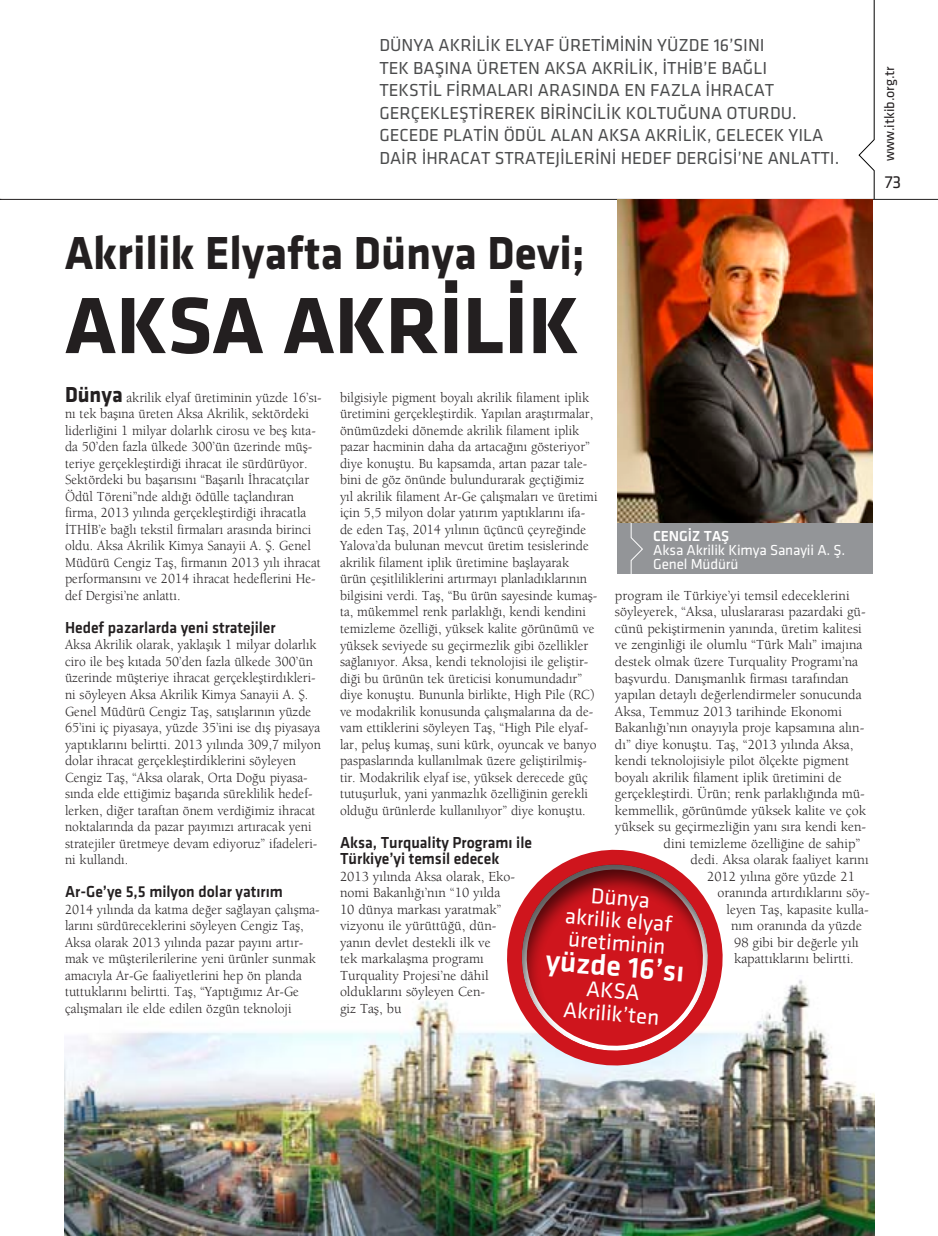
<style>
.page{position:relative;width:938px;height:1236px;background:#fff}
.page>*{position:absolute;margin:0;border:0;box-sizing:border-box;transform-origin:0 0}
.BAŞLIK{font:700 82.65px "Klavika";color:#231f20}
.BAŞLIK-2{font:700 48px "Klavika";color:#231f20;scale:.95 1}
.KUTU_BASLIK{font:500 30.15px "Klavika";color:#fff}
.KUTU_BASLIK-2{font:22.65px/22.5px "Klavika";color:#fff}
.SPOT{font:18px/22.5px "Klavika";color:#4b4c4d}
.t1{font:18px "Klavika";color:#231f20}
.ARABAŞLIK{font:500 16.5px/16.5px "Klavika";color:#231f20;scale:.95 1}
.FOTO_ALTI{font:15px/13.5px "Klavika";letter-spacing:-.01em;color:#fff}
.FOTO_ALTI-2{font:500 15px "Klavika";letter-spacing:-.01em;color:#fff}
.METİN{font:14.25px/16.5px "Berkeley Book Tr";color:#231f20;scale:.95 1}
.METİN-2{font:14.25px/16.5px "Berkeley Book Tr";color:#231f20}
.t2{font:14.25px "Klavika";color:#231f20}
.s1{font-family:"Klavika";font-weight:700;font-size:22.5px}
</style>
<div class="page">
<svg style="left:858px;top:0;width:17px;height:199px"></svg>
<hr style="left:0;top:199px;width:938px;height:1px;background:#231f20">
<img style="left:65px;top:979px;width:810px;height:257px">
<img style="left:618px;top:200px;width:255px;height:323px">
<div style="left:618px;top:523px;width:255px;height:51px;background:#939598"></div>
<svg style="left:630px;top:523px;width:13px;height:51px"></svg>
<svg style="left:496px;top:979px;width:237px;height:97px;fill:#ecf5fb"></svg>
<svg style="left:500px;top:849px;width:227px;height:220px;fill:#cf151d"></svg>
<p class="SPOT" style="left:379px;top:34px;width:461px">DÜNYA AKRİLİK ELYAF ÜRETİMİNİN YÜZDE 16’SINI<br>TEK BAŞINA ÜRETEN AKSA AKRİLİK, İTHİB’E BAĞLI<br>TEKSTİL FİRMALARI ARASINDA EN FAZLA İHRACAT GERÇEKLEŞTİREREK BİRİNCİLİK KOLTUĞUNA OTURDU.<br>GECEDE PLATİN ÖDÜL ALAN AKSA AKRİLİK, GELECEK YILA DAİR İHRACAT STRATEJİLERİNİ HEDEF DERGİSİ’NE ANLATTI.</p>
<p class="t2" style="left:882px;top:161px;width:96px;rotate:-90deg">www.itkib.org.tr</p>
<p class="t1" style="left:885px;top:173px;width:18px">73</p>
<p class="BAŞLIK-2" style="left:65px;top:227px;width:549px">Akrilik Elyafta Dünya Devi;</p>
<p class="BAŞLIK" style="left:65px;top:281px;width:516px">AKSA AKRİLİK</p>
<p class="METİN" style="left:65px;top:389px;width:272px"><span class="s1">Dünya</span> akrilik elyaf üretiminin yüzde 16’sı&shy;nı tek başına üreten Aksa Akrilik, sektördeki liderliğini 1 milyar dolarlık cirosu ve beş kıta&shy;da 50’den fazla ülkede 300’ün üzerinde müş&shy;teriye gerçekleştirdiği ihracat ile sürdürüyor.<br>Sektördeki bu başarısını “Başarılı İhracatçılar Ödül Töreni”nde aldığı ödülle taçlandıran firma, 2013 yılında gerçekleştirdiği ihracatla İTHİB’e bağlı tekstil firmaları arasında birinci oldu. Aksa Akrilik Kimya Sanayii A. Ş. Genel Müdürü Cengiz Taş, firmanın 2013 yılı ihracat performansını ve 2014 ihracat hedeflerini He&shy;def Dergisi’ne anlattı.</p>
<p class="ARABAŞLIK" style="left:65px;top:619px;width:223px">Hedef pazarlarda yeni stratejiler</p>
<p class="METİN" style="left:65px;top:636px;width:271px">Aksa Akrilik olarak, yaklaşık 1 milyar dolarlık ciro ile beş kıtada 50’den fazla ülkede 300’ün üzerinde müşteriye ihracat gerçekleştirdıkleri&shy;ni söyleyen Aksa Akrilik Kimya Sanayii A. Ş.<br>Genel Müdürü Cengiz Taş, satışlarının yüzde 65’ini iç piyasaya, yüzde 35’ini ise dış piyasaya yaptıklarını belirtti. 2013 yılında 309,7 milyon dolar ihracat gerçekleştirdiklerini söyleyen Cengiz Taş, “Aksa olarak, Orta Doğu piyasa&shy;sında elde ettiğimiz başarıda süreklilik hedef&shy;lerken, diğer taraftan önem verdiğimiz ihracat noktalarında da pazar payımızı artıracak yeni stratejiler üretmeye devam ediyoruz” ifadeleri&shy;ni kullandı.</p>
<p class="ARABAŞLIK" style="left:65px;top:883px;width:231px">Ar-Ge’ye 5,5 milyon dolar yatırım</p>
<p class="METİN" style="left:65px;top:900px;width:270px">2014 yılında da katma değer sağlayan çalışma&shy;larını sürdüreceklerini söyleyen Cengiz Taş, Aksa olarak 2013 yılında pazar payını artır&shy;mak ve müşterilerilerine yeni ürünler sunmak amacıyla Ar-Ge faaliyetlerini hep ön planda tuttuklarını belirtti. Taş, “Yaptığımız Ar-Ge çalışmaları ile elde edilen özgün teknoloji</p>
<p class="METİN" style="left:340px;top:389px;width:273px">bilgisiyle pigment boyalı akrilik filament iplik üretimini gerçekleştirdik. Yapılan araştırmalar, önümüzdeki dönemde akrilik filament iplik pazar hacminin daha da artacağını gösteriyor” diye konuştu. Bu kapsamda, artan pazar tale&shy;bini de göz önünde bulundurarak geçtiğimiz yıl akrilik filament Ar-Ge çalışmaları ve üretimi için 5,5 milyon dolar yatırım yaptıklarını ifa&shy;de eden Taş, 2014 yılının üçüncü çeyreğinde Yalova’da bulunan mevcut üretim tesislerinde akrilik filament iplik üretimine başlayarak ürün çeşitliliklerini artırmayı planladıklarının bilgisini verdi. Taş, “Bu ürün sayesinde kumaş&shy;ta, mükemmel renk parlaklığı, kendi kendini temizleme özelliği, yüksek kalite görünümü ve yüksek seviyede su geçirmezlik gibi özellikler sağlanıyor. Aksa, kendi teknolojisi ile geliştir&shy;diği bu ürünün tek üreticisi konumundadır” diye konuştu. Bununla birlikte, High Pile (RC) ve modakrilik konusunda çalışmalarına da de&shy;vam ettiklerini söyleyen Taş, “High Pile elyaf&shy;lar, peluş kumaş, suni kürk, oyuncak ve banyo paspaslarında kullanılmak üzere geliştirilmiş&shy;tir. Modakrilik elyaf ise, yüksek derecede güç tutuşurluk, yani yanmazlık özelliğinin gerekli olduğu ürünlerde kullanılıyor” diye konuştu.</p>
<p class="ARABAŞLIK" style="left:340px;top:834px;width:204px">Aksa, Turquality Programı ile<br>Türkiye’yi temsil edecek</p>
<p class="METİN-2" style="left:340px;top:867px;width:176px">2013 yılında Aksa olarak, Eko&shy;nomi Bakanlığı’nın “10 yılda<br>10 dünya markası yaratmak” vizyonu ile yürüttüğü, dün&shy;yanın devlet destekli ilk ve<br>tek markalaşma programı<br>Turquality Projesi’ne dâhil olduklarını söyleyen Cen-<br>giz Taş, bu</p>
<p class="FOTO_ALTI-2" style="left:653px;top:528px;width:78px">CENGİZ TAŞ</p>
<p class="FOTO_ALTI" style="left:653px;top:543px;width:194px">Aksa Akrilik Kimya Sanayii A. Ş.<br>Genel Müdürü</p>
<p class="METİN-2" style="left:615px;top:587px;width:236px">program ile Türkiye’yi temsil edeceklerini</p>
<p class="METİN-2" style="left:615px;top:603px;width:252px">söyleyerek, “Aksa, uluslararası pazardaki gü-</p>
<p class="METİN-2" style="left:615px;top:620px;width:248px">cünü pekiştirmenin yanında, üretim kalitesi</p>
<p class="METİN-2" style="left:615px;top:636px;width:249px">ve zenginliği ile olumlu “Türk Malı” imajına</p>
<p class="METİN-2" style="left:615px;top:653px;width:245px">destek olmak üzere Turquality Programı’na</p>
<p class="METİN-2" style="left:615px;top:669px;width:235px">başvurdu. Danışmanlık firması tarafından</p>
<p class="METİN-2" style="left:615px;top:686px;width:248px">yapılan detaylı değerlendirmeler sonucunda</p>
<p class="METİN-2" style="left:615px;top:702px;width:228px">Aksa, Temmuz 2013 tarihinde Ekonomi</p>
<p class="METİN-2" style="left:615px;top:719px;width:251px">Bakanlığı’nın onayıyla proje kapsamına alın-</p>
<p class="METİN-2" style="left:615px;top:735px;width:240px">dı” diye konuştu. Taş, “2013 yılında Aksa,</p>
<p class="METİN-2" style="left:615px;top:752px;width:236px">kendi teknolojisiyle pilot ölçekte pigment</p>
<p class="METİN-2" style="left:615px;top:768px;width:228px">boyalı akrilik filament iplik üretimini de</p>
<p class="METİN-2" style="left:615px;top:785px;width:251px">gerçekleştirdi. Ürün; renk parlaklığında mü-</p>
<p class="METİN-2" style="left:615px;top:801px;width:253px">kemmellik, görünümde yüksek kalite ve çok</p>
<p class="METİN-2" style="left:615px;top:818px;width:253px">yüksek su geçirmezliğin yanı sıra kendi ken-</p>
<p class="METİN-2" style="left:664px;top:834px;width:198px">dini temizleme özelliğine de sahip”</p>
<p class="METİN-2" style="left:691px;top:851px;width:180px">dedi. Aksa olarak faaliyet karını</p>
<p class="METİN-2" style="left:707px;top:867px;width:149px">2012 yılına göre yüzde 21</p>
<p class="METİN-2" style="left:718px;top:884px;width:154px">oranında artırdıklarını söy-</p>
<p class="METİN-2" style="left:727px;top:900px;width:144px">leyen Taş, kapasite kulla-</p>
<p class="METİN-2" style="left:731px;top:917px;width:132px">nım oranında da yüzde</p>
<p class="METİN-2" style="left:734px;top:933px;width:126px">98 gibi bir değerle yılı</p>
<p class="METİN-2" style="left:734px;top:950px;width:121px">kapattıklarını belirtti.</p>
<p class="KUTU_BASLIK-2" style="left:592px;top:884px;width:60px;rotate:5deg">Dünya</p>
<p class="KUTU_BASLIK-2" style="left:566px;top:905px;width:109px;rotate:5deg">akrilik elyaf üretiminin</p>
<p class="KUTU_BASLIK" style="left:547px;top:944px;width:140px;rotate:4deg">yüzde 16’sı</p>
<p class="KUTU_BASLIK-2" style="left:587px;top:977px;width:55px;rotate:5deg">AKSA</p>
<p class="KUTU_BASLIK-2" style="left:565px;top:998px;width:98px;rotate:5deg">Akrilik’ten</p>
</div>
